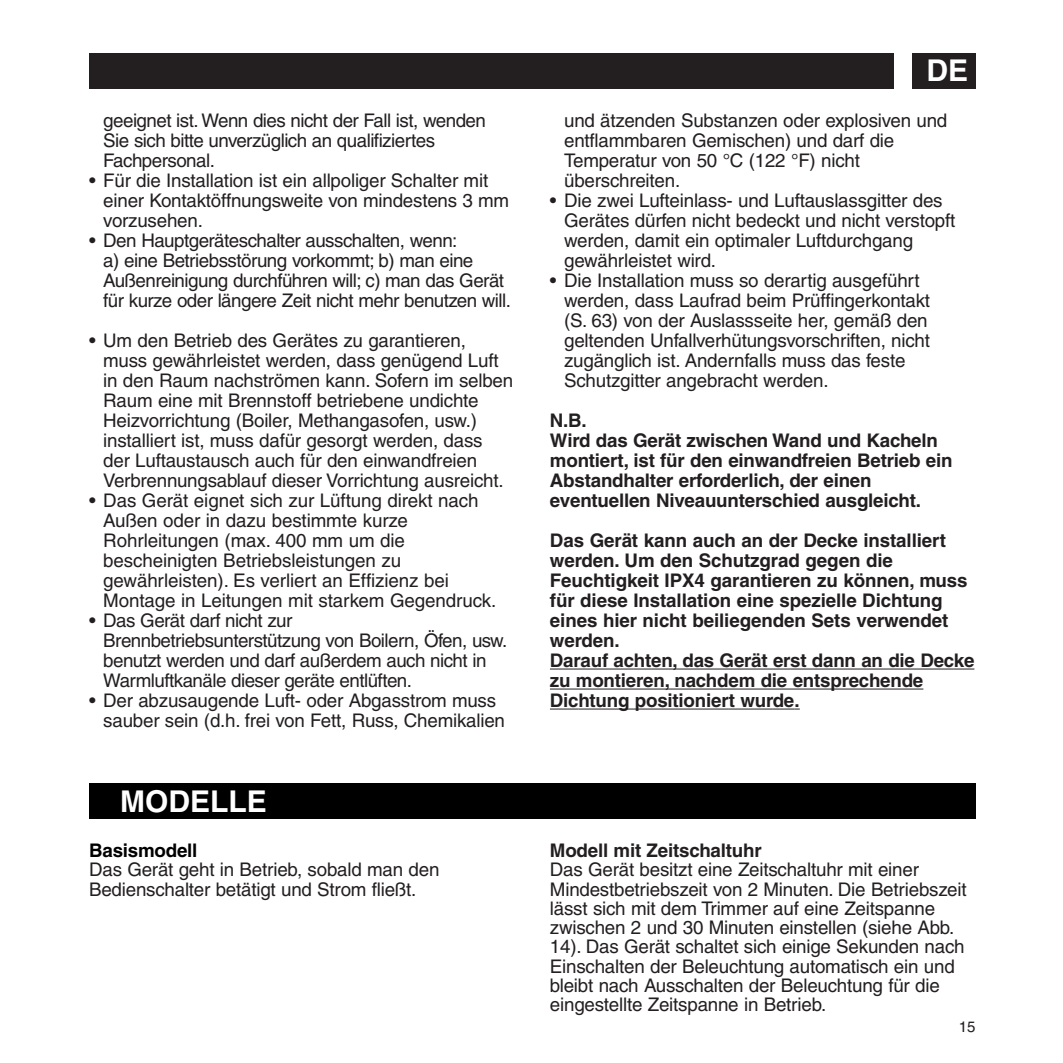
<style>
.page{position:relative;width:1063px;height:1063px;background:#fff}
.page>*{position:absolute;margin:0;border:0;box-sizing:border-box;transform-origin:0 0}
.t1{font:700 30px "Helvetica";color:#fff}
.t2{font:18.75px/20px "Helvetica";letter-spacing:-.01em;color:#231f20}
.t3{font:700 18.75px/20px "Helvetica";letter-spacing:-.01em;color:#231f20}
.t4{font:18.75px/20px "Helvetica";letter-spacing:-.03em;color:#231f20}
.t5{font:700 18.75px "Helvetica";letter-spacing:-.01em;color:#000}
.t6{font:15px "Helvetica";color:#231f20}
</style>
<div class="page">
<hr style="left:550px;top:668px;width:84px;height:1px;background:#231f20">
<hr style="left:634px;top:668px;width:43px;height:1px;background:#231f20">
<hr style="left:677px;top:668px;width:113px;height:1px;background:#231f20">
<hr style="left:790px;top:668px;width:163px;height:1px;background:#231f20">
<svg style="left:953px;top:668px;width:21px;height:1px"></svg>
<hr style="left:550px;top:688px;width:119px;height:1px;background:#231f20">
<hr style="left:669px;top:688px;width:37px;height:1px;background:#231f20">
<hr style="left:706px;top:688px;width:163px;height:1px;background:#231f20">
<hr style="left:869px;top:688px;width:54px;height:1px;background:#231f20">
<svg style="left:550px;top:708px;width:28px;height:1px"></svg>
<hr style="left:578px;top:708px;width:150px;height:1px;background:#231f20">
<hr style="left:728px;top:708px;width:44px;height:1px;background:#231f20">
<svg style="left:772px;top:708px;width:27px;height:1px"></svg>
<div style="left:89px;top:53px;width:886px;height:36px;background:#231f20"></div>
<div style="left:893px;top:53px;width:18px;height:36px;background:#fff"></div>
<div style="left:89px;top:783px;width:886px;height:36px;background:#000"></div>
<p class="t4" style="left:103px;top:112px;width:384px">geeignet ist. Wenn dies nicht der Fall ist, wenden<br>Sie sich bitte unverzüglich an qualifiziertes<br>Fachpersonal.</p>
<p class="t2" style="left:103px;top:172px;width:407px;text-indent:-14px">• Für die Installation ist ein allpoliger Schalter mit einer Kontaktöffnungsweite von mindestens 3 mm vorzusehen.</p>
<p class="t4" style="left:103px;top:232px;width:409px;text-indent:-14px">• Den Hauptgeräteschalter ausschalten, wenn:<br>a) eine Betriebsstörung vorkommt; b) man eine Außenreinigung durchführen will; c) man das Gerät für kurze oder längere Zeit nicht mehr benutzen will.</p>
<p class="t2" style="left:103px;top:332px;width:411px;text-indent:-14px">• Um den Betrieb des Gerätes zu garantieren, muss gewährleistet werden, dass genügend Luft in den Raum nachströmen kann. Sofern im selben Raum eine mit Brennstoff betriebene undichte Heizvorrichtung (Boiler, Methangasofen, usw.) installiert ist, muss dafür gesorgt werden, dass der Luftaustausch auch für den einwandfreien Verbrennungsablauf dieser Vorrichtung ausreicht.</p>
<p class="t2" style="left:103px;top:492px;width:394px;text-indent:-14px">• Das Gerät eignet sich zur Lüftung direkt nach Außen oder in dazu bestimmte kurze Rohrleitungen (max. 400 mm um die bescheinigten Betriebsleistungen zu gewährleisten). Es verliert an Effizienz bei Montage in Leitungen mit starkem Gegendruck.</p>
<p class="t4" style="left:103px;top:612px;width:405px;text-indent:-14px">• Das Gerät darf nicht zur Brennbetriebsunterstützung von Boilern, Öfen, usw. benutzt werden und darf außerdem auch nicht in Warmluftkanäle dieser geräte entlüften.</p>
<p class="t2" style="left:103px;top:692px;width:403px;text-indent:-14px">• Der abzusaugende Luft- oder Abgasstrom muss sauber sein (d.h. frei von Fett, Russ, Chemikalien</p>
<h1 class="t1" style="left:120px;top:790px;width:148px">MODELLE</h1>
<p class="t5" style="left:89px;top:843px;width:110px">Basismodell</p>
<p class="t2" style="left:89px;top:862px;width:352px;line-height:19.2px">Das Gerät geht in Betrieb, sobald man den<br>Bedienschalter betätigt und Strom fließt.</p>
<h1 class="t1" style="left:926px;top:59px;width:43px">DE</h1>
<p class="t2" style="left:564px;top:112px;width:385px">und ätzenden Substanzen oder explosiven und entflammbaren Gemischen) und darf die Temperatur von 50 °C (122 °F) nicht überschreiten.</p>
<p class="t2" style="left:564px;top:192px;width:393px;text-indent:-14px">• Die zwei Lufteinlass- und Luftauslassgitter des Gerätes dürfen nicht bedeckt und nicht verstopft werden, damit ein optimaler Luftdurchgang gewährleistet wird.</p>
<p class="t2" style="left:564px;top:272px;width:367px;text-indent:-14px">• Die Installation muss so derartig ausgeführt werden, dass Laufrad beim Prüffingerkontakt (S. 63) von der Auslassseite her, gemäß den geltenden Unfallverhütungsvorschriften, nicht zugänglich ist. Andernfalls muss das feste Schutzgitter angebracht werden.</p>
<p class="t3" style="left:550px;top:412px;width:404px">N.B.<br>Wird das Gerät zwischen Wand und Kacheln montiert, ist für den einwandfreien Betrieb ein Abstandhalter erforderlich, der einen eventuellen Niveauunterschied ausgleicht.</p>
<p class="t3" style="left:550px;top:532px;width:426px">Das Gerät kann auch an der Decke installiert werden. Um den Schutzgrad gegen die Feuchtigkeit IPX4 garantieren zu können, muss für diese Installation eine spezielle Dichtung eines hier nicht beiliegenden Sets verwendet werden.<br>Darauf achten, das Gerät erst dann an die Decke zu montieren, nachdem die entsprechende Dichtung positioniert wurde.</p>
<p class="t3" style="left:550px;top:842px;width:213px">Modell mit Zeitschaltuhr</p>
<p class="t2" style="left:550px;top:862px;width:418px;line-height:19.2px">Das Gerät besitzt eine Zeitschaltuhr mit einer Mindestbetriebszeit von 2 Minuten. Die Betriebszeit lässt sich mit dem Trimmer auf eine Zeitspanne zwischen 2 und 30 Minuten einstellen (siehe Abb.<br>14). Das Gerät schaltet sich einige Sekunden nach Einschalten der Beleuchtung automatisch ein und bleibt nach Ausschalten der Beleuchtung für die eingestellte Zeitspanne in Betrieb.</p>
<p class="t6" style="left:958px;top:1020px;width:18px">15</p>
</div>
